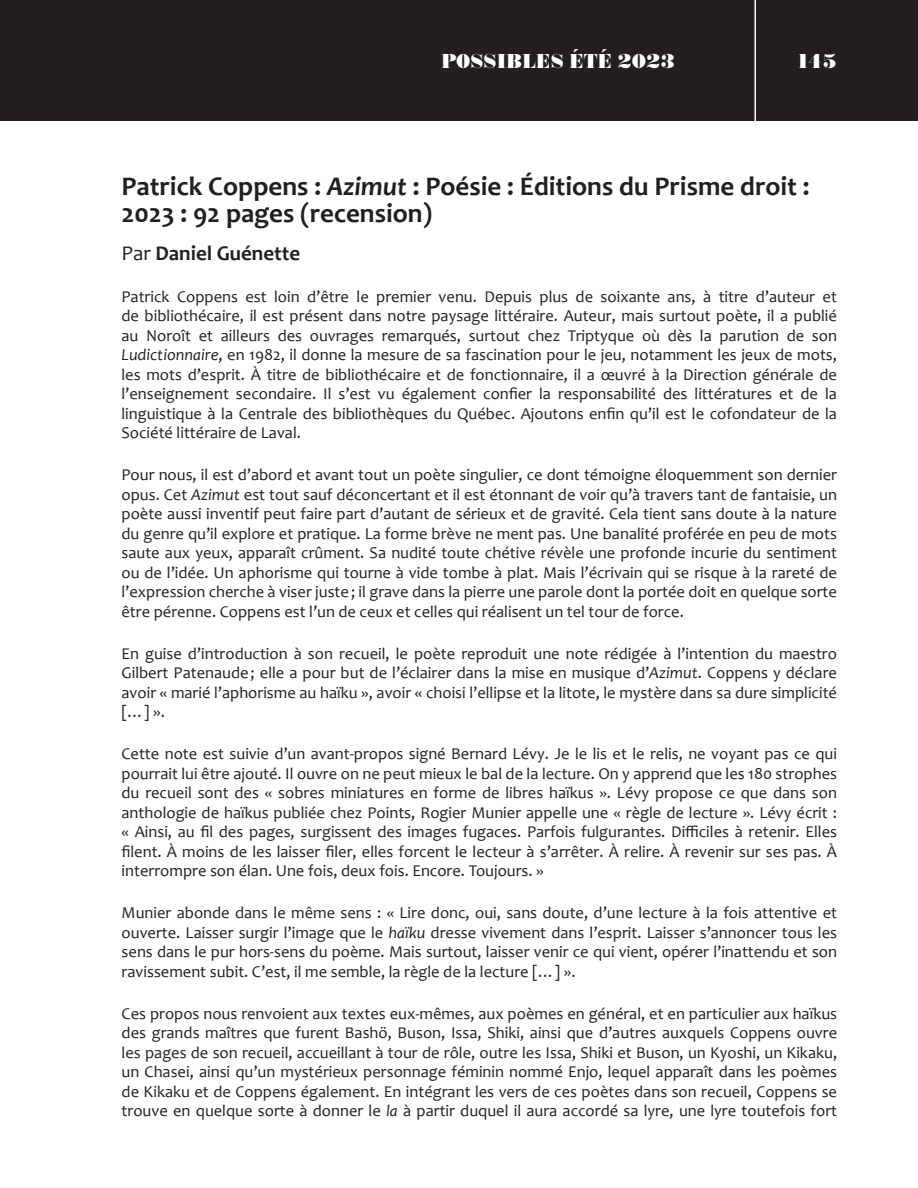
<style>
.page{position:relative;width:918px;height:1188px;background:#fff}
.page>*{position:absolute;margin:0;border:0;box-sizing:border-box;transform-origin:0 0}
.t1{font:700 27px/27px "Candara";color:#231f20}
.t2{font:800 21px "Annlie LT";color:#fff}
.t3{font:700 21px "Candara";color:#231f20}
.t4{font:16.5px/19.5px "Candara";color:#231f20;text-align:justify}
.s1{font-style:italic}
.s2{font-weight:400}
</style>
<div class="page">
<div style="left:0;top:0;width:918px;height:122px;background:#231f20"></div>
<hr style="left:754px;top:0;width:2px;height:122px;background:#fff">
<p class="t2" style="left:441px;top:49px;width:236px">POSSIBLES ÉTÉ 2023</p>
<p class="t2" style="left:796px;top:49px;width:43px">145</p>
<h1 class="t1" style="left:121px;top:173px;width:690px">Patrick Coppens : <span class="s1">Azimut</span> : Poésie : Éditions du Prisme droit :<br>2023 : 92 pages (recension)</h1>
<p class="t3" style="left:122px;top:240px;width:180px"><span class="s2">Par</span> Daniel Guénette</p>
<p class="t4" style="left:122px;top:287px;width:717px">Patrick Coppens est loin d’être le premier venu. Depuis plus de soixante ans, à titre d’auteur et de bibliothécaire, il est présent dans notre paysage littéraire. Auteur, mais surtout poète, il a publié au Noroît et ailleurs des ouvrages remarqués, surtout chez Triptyque où dès la parution de son <span class="s1">Ludictionnaire</span>, en 1982, il donne la mesure de sa fascination pour le jeu, notamment les jeux de mots, les mots d’esprit. À titre de bibliothécaire et de fonctionnaire, il a œuvré à la Direction générale de l’enseignement secondaire. Il s’est vu également confier la responsabilité des littératures et de la linguistique à la Centrale des bibliothèques du Québec. Ajoutons enfin qu’il est le cofondateur de la Société littéraire de Laval.</p>
<p class="t4" style="left:122px;top:465px;width:717px">Pour nous, il est d’abord et avant tout un poète singulier, ce dont témoigne éloquemment son dernier opus. Cet <span class="s1">Azimut</span> est tout sauf déconcertant et il est étonnant de voir qu’à travers tant de fantaisie, un poète aussi inventif peut faire part d’autant de sérieux et de gravité. Cela tient sans doute à la nature du genre qu’il explore et pratique. La forme brève ne ment pas. Une banalité proférée en peu de mots saute aux yeux, apparaît crûment. Sa nudité toute chétive révèle une profonde incurie du sentiment ou de l’idée. Un aphorisme qui tourne à vide tombe à plat. Mais l’écrivain qui se risque à la rareté de l’expression cherche à viser juste; il grave dans la pierre une parole dont la portée doit en quelque sorte être pérenne. Coppens est l’un de ceux et celles qui réalisent un tel tour de force.</p>
<p class="t4" style="left:122px;top:644px;width:717px">En guise d’introduction à son recueil, le poète reproduit une note rédigée à l’intention du maestro Gilbert Patenaude; elle a pour but de l’éclairer dans la mise en musique d’<span class="s1">Azimut</span>. Coppens y déclare avoir « marié l’aphorisme au haïku », avoir « choisi l’ellipse et la litote, le mystère dans sa dure simplicité […] ».</p>
<p class="t4" style="left:122px;top:744px;width:717px">Cette note est suivie d’un avant-propos signé Bernard Lévy. Je le lis et le relis, ne voyant pas ce qui pourrait lui être ajouté. Il ouvre on ne peut mieux le bal de la lecture. On y apprend que les 180 strophes du recueil sont des « sobres miniatures en forme de libres haïkus ». Lévy propose ce que dans son anthologie de haïkus publiée chez Points, Rogier Munier appelle une « règle de lecture ». Lévy écrit : « Ainsi, au fil des pages, surgissent des images fugaces. Parfois fulgurantes. Difficiles à retenir. Elles filent. À moins de les laisser filer, elles forcent le lecteur à s’arrêter. À relire. À revenir sur ses pas. À interrompre son élan. Une fois, deux fois. Encore. Toujours. »</p>
<p class="t4" style="left:122px;top:903px;width:717px">Munier abonde dans le même sens : « Lire donc, oui, sans doute, d’une lecture à la fois attentive et ouverte. Laisser surgir l’image que le <span class="s1">haïku</span> dresse vivement dans l’esprit. Laisser s’annoncer tous les sens dans le pur hors-sens du poème. Mais surtout, laisser venir ce qui vient, opérer l’inattendu et son ravissement subit. C’est, il me semble, la règle de la lecture […] ».</p>
<p class="t4" style="left:122px;top:1004px;width:717px">Ces propos nous renvoient aux textes eux-mêmes, aux poèmes en général, et en particulier aux haïkus des grands maîtres que furent Bashö, Buson, Issa, Shiki, ainsi que d’autres auxquels Coppens ouvre les pages de son recueil, accueillant à tour de rôle, outre les Issa, Shiki et Buson, un Kyoshi, un Kikaku, un Chasei, ainsi qu’un mystérieux personnage féminin nommé Enjo, lequel apparaît dans les poèmes de Kikaku et de Coppens également. En intégrant les vers de ces poètes dans son recueil, Coppens se trouve en quelque sorte à donner le <span class="s1">la</span> à partir duquel il aura accordé sa lyre, une lyre toutefois fort</p>
</div>
